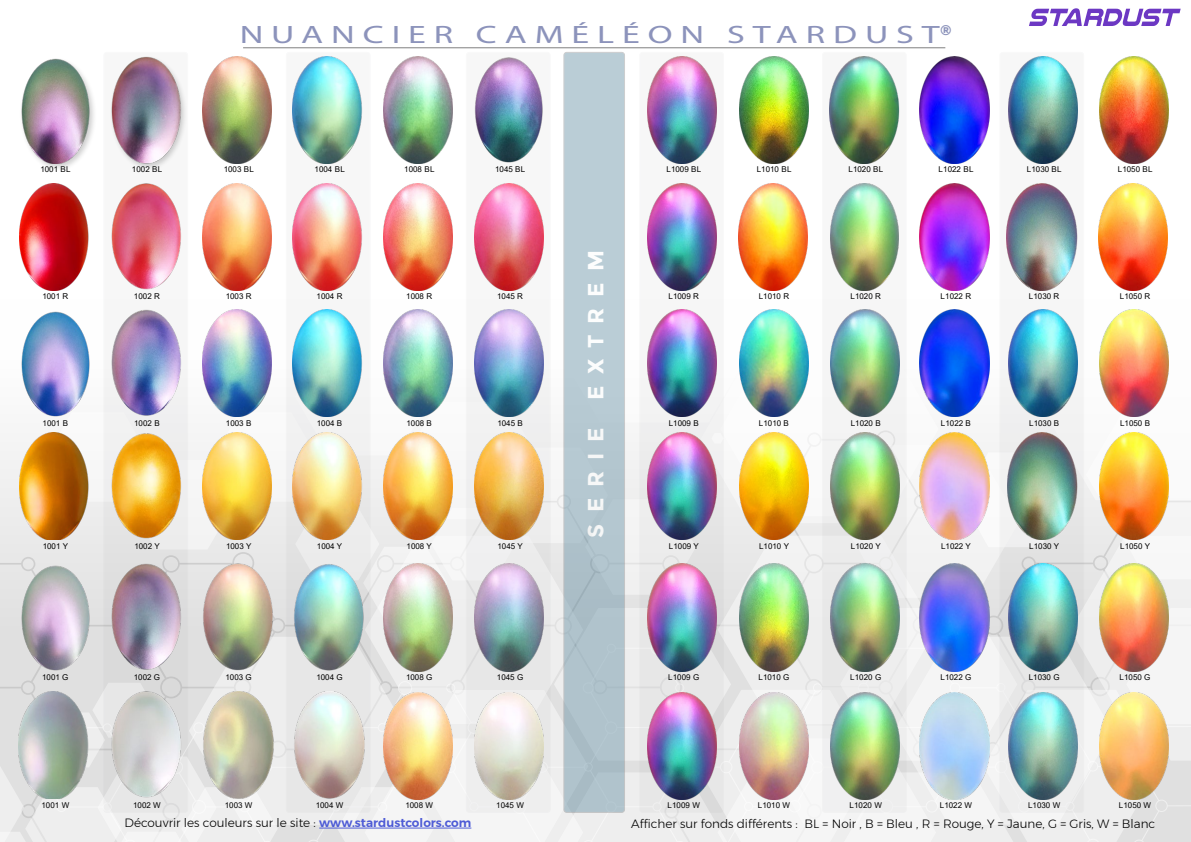
<style>
.page{position:relative;width:1191px;height:842px;background:#fff}
.page>*{position:absolute;margin:0;border:0;box-sizing:border-box;transform-origin:0 0}
.titre_page_pres{font:25.2px "Myriad Pro";letter-spacing:.22em;color:#8c93bb;scale:1.43 1}
.t1{font:700 22px "Montserrat";letter-spacing:.5em;color:#fafcfc}
.ref_légende{font:300 12px "Montserrat";color:#000}
.ref_légende-2{font:8px "Arial";color:#000}
.s1{font-weight:600;color:#4f5cd6}
</style>
<div class="page">
<img style="left:0;top:8px;width:1191px;height:834px">
<p class="titre_page_pres" style="left:240px;top:19px;width:499px">NUANCIER CAMÉLÉON STARDUST<sup>®</sup></p>
<p class="ref_légende-2" style="left:40px;top:164px;width:32px">1001 BL</p>
<p class="ref_légende-2" style="left:132px;top:164px;width:32px">1002 BL</p>
<p class="ref_légende-2" style="left:224px;top:164px;width:32px">1003 BL</p>
<p class="ref_légende-2" style="left:314px;top:164px;width:32px">1004 BL</p>
<p class="ref_légende-2" style="left:404px;top:164px;width:32px">1008 BL</p>
<p class="ref_légende-2" style="left:495px;top:164px;width:32px">1045 BL</p>
<p class="ref_légende-2" style="left:666px;top:164px;width:36px">L1009 BL</p>
<p class="ref_légende-2" style="left:756px;top:164px;width:36px">L1010 BL</p>
<p class="ref_légende-2" style="left:848px;top:164px;width:36px">L1020 BL</p>
<p class="ref_légende-2" style="left:938px;top:164px;width:36px">L1022 BL</p>
<p class="ref_légende-2" style="left:1027px;top:164px;width:36px">L1030 BL</p>
<p class="ref_légende-2" style="left:1117px;top:164px;width:36px">L1050 BL</p>
<p class="ref_légende-2" style="left:42px;top:291px;width:27px">1001 R</p>
<p class="ref_légende-2" style="left:134px;top:291px;width:27px">1002 R</p>
<p class="ref_légende-2" style="left:226px;top:291px;width:27px">1003 R</p>
<p class="ref_légende-2" style="left:316px;top:291px;width:27px">1004 R</p>
<p class="ref_légende-2" style="left:406px;top:291px;width:27px">1008 R</p>
<p class="ref_légende-2" style="left:497px;top:291px;width:27px">1045 R</p>
<h2 class="t1" style="left:582px;top:400px;width:151px;rotate:-90deg">EXTREM</h2>
<p class="ref_légende-2" style="left:668px;top:291px;width:32px">L1009 R</p>
<p class="ref_légende-2" style="left:758px;top:291px;width:32px">L1010 R</p>
<p class="ref_légende-2" style="left:850px;top:291px;width:32px">L1020 R</p>
<p class="ref_légende-2" style="left:940px;top:291px;width:32px">L1022 R</p>
<p class="ref_légende-2" style="left:1029px;top:291px;width:32px">L1030 R</p>
<p class="ref_légende-2" style="left:1119px;top:291px;width:32px">L1050 R</p>
<p class="ref_légende-2" style="left:43px;top:417px;width:27px">1001 B</p>
<p class="ref_légende-2" style="left:134px;top:417px;width:27px">1002 B</p>
<p class="ref_légende-2" style="left:226px;top:417px;width:27px">1003 B</p>
<p class="ref_légende-2" style="left:317px;top:417px;width:27px">1004 B</p>
<p class="ref_légende-2" style="left:406px;top:417px;width:27px">1008 B</p>
<p class="ref_légende-2" style="left:497px;top:417px;width:27px">1045 B</p>
<p class="ref_légende-2" style="left:668px;top:417px;width:32px">L1009 B</p>
<p class="ref_légende-2" style="left:759px;top:417px;width:32px">L1010 B</p>
<p class="ref_légende-2" style="left:850px;top:417px;width:32px">L1020 B</p>
<p class="ref_légende-2" style="left:941px;top:417px;width:32px">L1022 B</p>
<p class="ref_légende-2" style="left:1029px;top:417px;width:32px">L1030 B</p>
<p class="ref_légende-2" style="left:1120px;top:417px;width:32px">L1050 B</p>
<h2 class="t1" style="left:582px;top:537px;width:112px;rotate:-90deg">SERIE</h2>
<p class="ref_légende-2" style="left:43px;top:540px;width:27px">1001 Y</p>
<p class="ref_légende-2" style="left:134px;top:540px;width:27px">1002 Y</p>
<p class="ref_légende-2" style="left:226px;top:540px;width:27px">1003 Y</p>
<p class="ref_légende-2" style="left:317px;top:540px;width:27px">1004 Y</p>
<p class="ref_légende-2" style="left:406px;top:540px;width:27px">1008 Y</p>
<p class="ref_légende-2" style="left:497px;top:540px;width:27px">1045 Y</p>
<p class="ref_légende-2" style="left:669px;top:540px;width:31px">L1009 Y</p>
<p class="ref_légende-2" style="left:759px;top:540px;width:31px">L1010 Y</p>
<p class="ref_légende-2" style="left:851px;top:540px;width:31px">L1020 Y</p>
<p class="ref_légende-2" style="left:941px;top:540px;width:31px">L1022 Y</p>
<p class="ref_légende-2" style="left:1029px;top:540px;width:31px">L1030 Y</p>
<p class="ref_légende-2" style="left:1120px;top:540px;width:31px">L1050 Y</p>
<p class="ref_légende-2" style="left:42px;top:671px;width:28px">1001 G</p>
<p class="ref_légende-2" style="left:134px;top:671px;width:28px">1002 G</p>
<p class="ref_légende-2" style="left:225px;top:671px;width:28px">1003 G</p>
<p class="ref_légende-2" style="left:316px;top:671px;width:28px">1004 G</p>
<p class="ref_légende-2" style="left:406px;top:671px;width:28px">1008 G</p>
<p class="ref_légende-2" style="left:497px;top:671px;width:28px">1045 G</p>
<p class="ref_légende-2" style="left:668px;top:671px;width:32px">L1009 G</p>
<p class="ref_légende-2" style="left:758px;top:671px;width:32px">L1010 G</p>
<p class="ref_légende-2" style="left:850px;top:671px;width:32px">L1020 G</p>
<p class="ref_légende-2" style="left:940px;top:671px;width:32px">L1022 G</p>
<p class="ref_légende-2" style="left:1028px;top:671px;width:32px">L1030 G</p>
<p class="ref_légende-2" style="left:1119px;top:671px;width:32px">L1050 G</p>
<p class="ref_légende-2" style="left:41px;top:799px;width:29px">1001 W</p>
<p class="ref_légende-2" style="left:133px;top:799px;width:29px">1002 W</p>
<p class="ref_légende-2" style="left:225px;top:799px;width:29px">1003 W</p>
<p class="ref_légende-2" style="left:316px;top:799px;width:29px">1004 W</p>
<p class="ref_légende-2" style="left:405px;top:799px;width:29px">1008 W</p>
<p class="ref_légende-2" style="left:496px;top:799px;width:29px">1045 W</p>
<p class="ref_légende-2" style="left:667px;top:799px;width:34px">L1009 W</p>
<p class="ref_légende-2" style="left:758px;top:799px;width:34px">L1010 W</p>
<p class="ref_légende-2" style="left:849px;top:799px;width:34px">L1020 W</p>
<p class="ref_légende-2" style="left:939px;top:799px;width:34px">L1022 W</p>
<p class="ref_légende-2" style="left:1028px;top:799px;width:34px">L1030 W</p>
<p class="ref_légende-2" style="left:1118px;top:799px;width:34px">L1050 W</p>
<p class="ref_légende" style="left:125px;top:814px;width:348px">Découvrir les couleurs sur le site : <span class="s1">www.stardustcolors.com</span></p>
<p class="ref_légende" style="left:631px;top:815px;width:526px">Afficher sur fonds différents : BL = Noir , B = Bleu , R = Rouge, Y = Jaune, G = Gris, W = Blanc</p>
</div>
